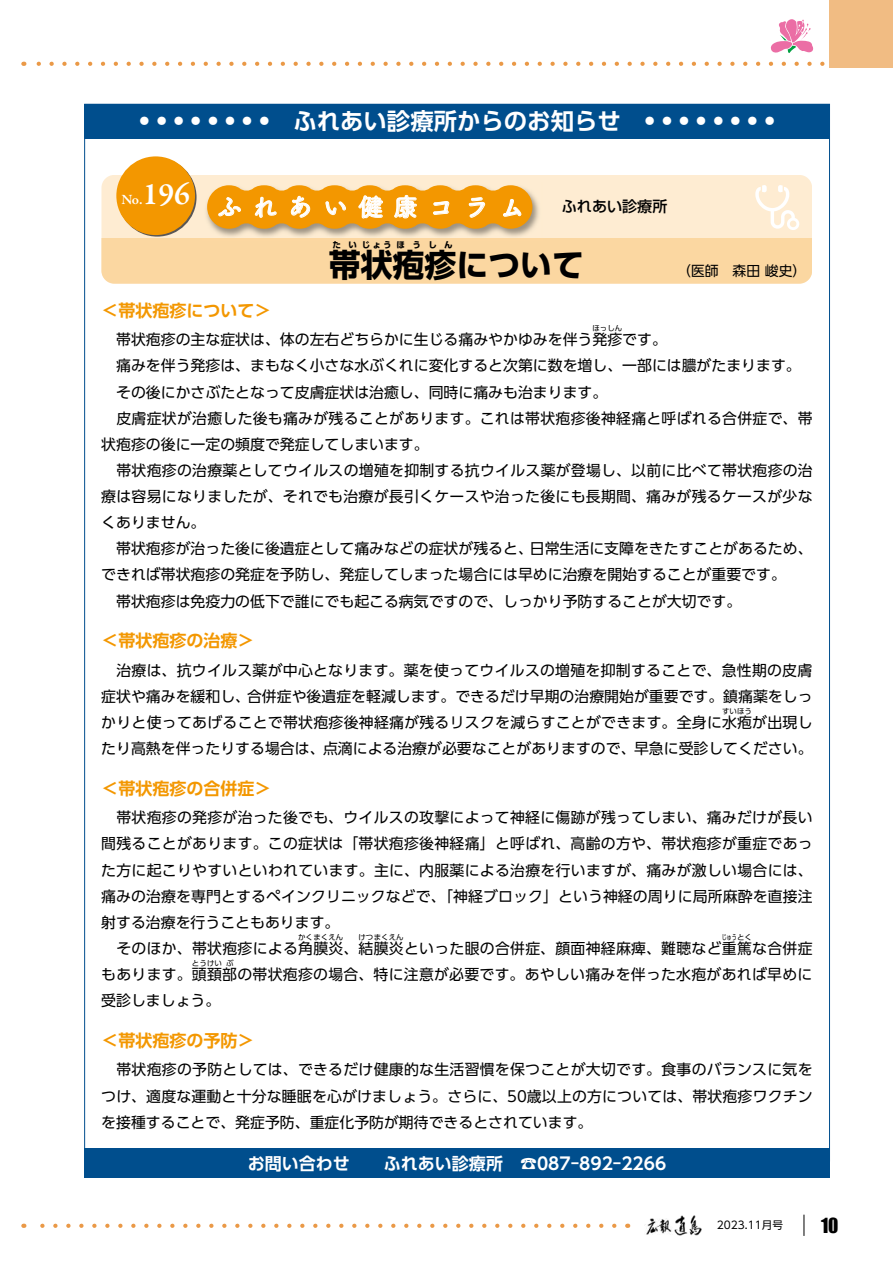
<style>
.page{position:relative;width:893px;height:1263px;background:#fff}
.page>*{position:absolute;margin:0;border:0;box-sizing:border-box;transform-origin:0 0}
.t1{font:700 31.95px "UD Shin Go Pro";color:#000}
.t2{font:600 31.95px "Garamond Premr Pro";color:#fff}
.t3{font:25.2px "Tsuku B Rd Gothic Std B 90 pv RKSJ H";letter-spacing:.4em;color:#fff}
.t4{font:700 23.4px "UD Shin Go Pro De";color:#fff}
.t5{font:700 23.4px "Shin Go Pro De";color:#fff}
.t6{font:19.2px "Impact";color:#000}
.t7{font:700 16.95px "UD Shin Go Pro De";color:#f39700}
.t8{font:700 16.95px "UD Shin Go Pro De";color:#fff}
.t9{font:15.15px "Shin Go Pro Medium 90 pv RKSJ H";color:#000}
.t10{font:14.85px/26.1px "UD Shin Go Pro";letter-spacing:.005em;color:#000}
.t11{font:600 14.4px "Garamond Premr Pro";color:#fff}
.t12{font:13.8px "UD Shin Go Pro";color:#000}
.t13{font:10.65px "UD Shin Go Pro";color:#000}
.t14{font:700 8.55px "UD Shin Go Pro";color:#000}
.t15{font:7.5px "UD Shin Go Pro";color:#000}
.t16{font:7.5px "UD Shin Go Pro";color:#000;scale:.67 1}
.s1{font-family:"Shin Go Pro De"}
</style>
<div class="page">
<svg style="left:804px;top:1215px;width:1px;height:21px"></svg>
<svg style="left:36px;top:62px;width:789px;height:4px"></svg>
<div style="left:829px;top:0;width:64px;height:68px;background:#f1bc83"></div>
<svg style="left:771px;top:19px;width:42px;height:34px"></svg>
<svg style="left:40px;top:1224px;width:574px;height:4px"></svg>
<img style="left:645px;top:1219px;width:27px;height:16px">
<img style="left:675px;top:1215px;width:27px;height:20px">
<div style="left:84px;top:104px;width:746px;height:34px;background:#004e8d"></div>
<div style="left:84px;top:1148px;width:746px;height:30px;background:#004e8d"></div>
<div style="left:101px;top:175px;width:711px;height:63px;background:#feecd2"></div>
<div style="left:101px;top:238px;width:711px;height:46px;background:#fbd7a1"></div>
<svg style="left:118px;top:158px;width:79px;height:79px"></svg>
<div style="left:116px;top:156px;width:79px;height:79px;background:#f39700;border-radius:50%"></div>
<img style="left:202px;top:182px;width:340px;height:56px">
<svg style="left:207px;top:185px;width:325px;height:99px"></svg>
<svg style="left:755px;top:185px;width:44px;height:45px"></svg>
<h3 class="t4" style="left:139px;top:102px;width:483px"><span class="s1">• • • • • • • •</span>　ふれあい診療所からのお知らせ</h3>
<h3 class="t5" style="left:644px;top:102px;width:133px">••••••••</h3>
<h1 class="t2" style="left:143px;top:175px;width:49px">196</h1>
<p class="t11" style="left:121px;top:191px;width:23px">No.</p>
<h2 class="t3" style="left:217px;top:187px;width:310px">ふれあい健康コラム</h2>
<p class="t9" style="left:562px;top:194px;width:107px">ふれあい診療所</p>
<p class="t14" style="left:333px;top:238px;width:26px">た い</p>
<p class="t14" style="left:362px;top:238px;width:31px">じょう</p>
<p class="t14" style="left:396px;top:238px;width:26px">ほ う</p>
<p class="t14" style="left:428px;top:238px;width:26px">し ん</p>
<h1 class="t1" style="left:329px;top:239px;width:257px">帯状疱疹について</h1>
<p class="t12" style="left:677px;top:259px;width:130px">（医師　森田峻史(</p>
<p class="t7" style="left:101px;top:297px;width:172px">＜帯状疱疹について&lt;</p>
<p class="t10" style="left:101px;top:326px;width:567px">　帯状疱疹の主な症状は、体の左右どちらかに生じる痛みやかゆみを伴う発疹です。</p>
<p class="t15" style="left:592px;top:322px;width:31px">ほっしん</p>
<p class="t10" style="left:101px;top:352px;width:701px">　痛みを伴う発疹は、まもなく小さな水ぶくれに変化すると次第に数を増し、一部には膿がたまります。</p>
<p class="t10" style="left:101px;top:378px;width:507px">　その後にかさぶたとなって皮膚症状は治癒し、同時に痛みも治まります。</p>
<p class="t10" style="left:101px;top:404px;width:713px">　皮膚症状が治癒した後も痛みが残ることがあります。これは帯状疱疹後神経痛と呼ばれる合併症で、帯</p>
<p class="t10" style="left:101px;top:431px;width:329px">状疱疹の後に一定の頻度で発症してしまいます。</p>
<p class="t10" style="left:101px;top:457px;width:713px">　帯状疱疹の治療薬としてウイルスの増殖を抑制する抗ウイルス薬が登場し、以前に比べて帯状疱疹の治</p>
<p class="t10" style="left:101px;top:483px;width:713px">療は容易になりましたが、それでも治療が長引くケースや治った後にも長期間、痛みが残るケースが少な</p>
<p class="t10" style="left:101px;top:509px;width:106px">くありません。</p>
<p class="t10" style="left:530px;top:535px;width:284px">日常生活に支障をきたすことがあるため、</p>
<p class="t10" style="left:101px;top:535px;width:686px">　帯状疱疹が治った後に後遺症として痛みなどの症状が残ると、<br>できれば帯状疱疹の発症を予防し、発症してしまった場合には早めに治療を開始することが重要です。　帯状疱疹は免疫力の低下で誰にでも起こる病気ですので、しっかり予防することが大切です。</p>
<p class="t7" style="left:101px;top:627px;width:155px">＜帯状疱疹の治療&lt;</p>
<p class="t10" style="left:101px;top:657px;width:713px;text-align:right">　治療は、抗ウイルス薬が中心となります。薬を使ってウイルスの増殖を抑制することで、急性期の皮膚合併症や後遺症を軽減します。できるだけ早期の治療開始が重要です。鎮痛薬をしっ</p>
<p class="t10" style="left:101px;top:683px;width:713px">症状や痛みを緩和し、<br>かりと使ってあげることで帯状疱疹後神経痛が残るリスクを減らすことができます。全身に水疱が出現し</p>
<p class="t15" style="left:722px;top:705px;width:32px">すいほう</p>
<p class="t10" style="left:101px;top:735px;width:713px">たり高熱を伴ったりする場合は、点滴による治療が必要なことがありますので、早急に受診してください。</p>
<p class="t7" style="left:101px;top:775px;width:172px">＜帯状疱疹の合併症&lt;</p>
<p class="t10" style="left:101px;top:804px;width:713px">　帯状疱疹の発疹が治った後でも、ウイルスの攻撃によって神経に傷跡が残ってしまい、痛みだけが長い間残ることがあります。この症状は「帯状疱疹後神経痛」と呼ばれ、高齢の方や、帯状疱疹が重症であった方に起こりやすいといわれています。主に、内服薬による治療を行いますが、痛みが激しい場合には、痛みの治療を専門とするペインクリニックなどで、「神経ブロック」という神経の周りに局所麻酔を直接注射する治療を行うこともあります。<br>　そのほか、帯状疱疹による角膜炎、結膜炎といった眼の合併症、顔面神経麻痺、難聴など重篤な合併症</p>
<p class="t15" style="left:298px;top:931px;width:47px">かくまくえん</p>
<p class="t15" style="left:359px;top:931px;width:47px">けつまくえん</p>
<p class="t16" style="left:722px;top:931px;width:46px">じゅうとく</p>
<p class="t10" style="left:101px;top:961px;width:713px">もあります。頭頚部の帯状疱疹の場合、特に注意が必要です。あやしい痛みを伴った水疱があれば早めに</p>
<p class="t15" style="left:192px;top:957px;width:32px">とうけい</p>
<p class="t15" style="left:226px;top:957px;width:9px">ぶ</p>
<p class="t10" style="left:101px;top:987px;width:121px">受診しましょう。</p>
<p class="t7" style="left:101px;top:1027px;width:155px">＜帯状疱疹の予防&lt;</p>
<p class="t10" style="left:101px;top:1056px;width:713px;text-align:justify">　帯状疱疹の予防としては、できるだけ健康的な生活習慣を保つことが大切です。食事のバランスに気をつけ、適度な運動と十分な睡眠を心がけましょう。さらに、50歳以上の方については、帯状疱疹ワクチンを接種することで、発症予防、重症化予防が期待できるとされています。</p>
<p class="t8" style="left:248px;top:1150px;width:257px">お問い合わせ　　ふれあい診療所</p>
<p class="t8" style="left:520px;top:1150px;width:148px">☎087-892-2266</p>
<p class="t13" style="left:717px;top:1217px;width:68px">2023.11月号</p>
<p class="t6" style="left:821px;top:1210px;width:19px">10</p>
</div>
